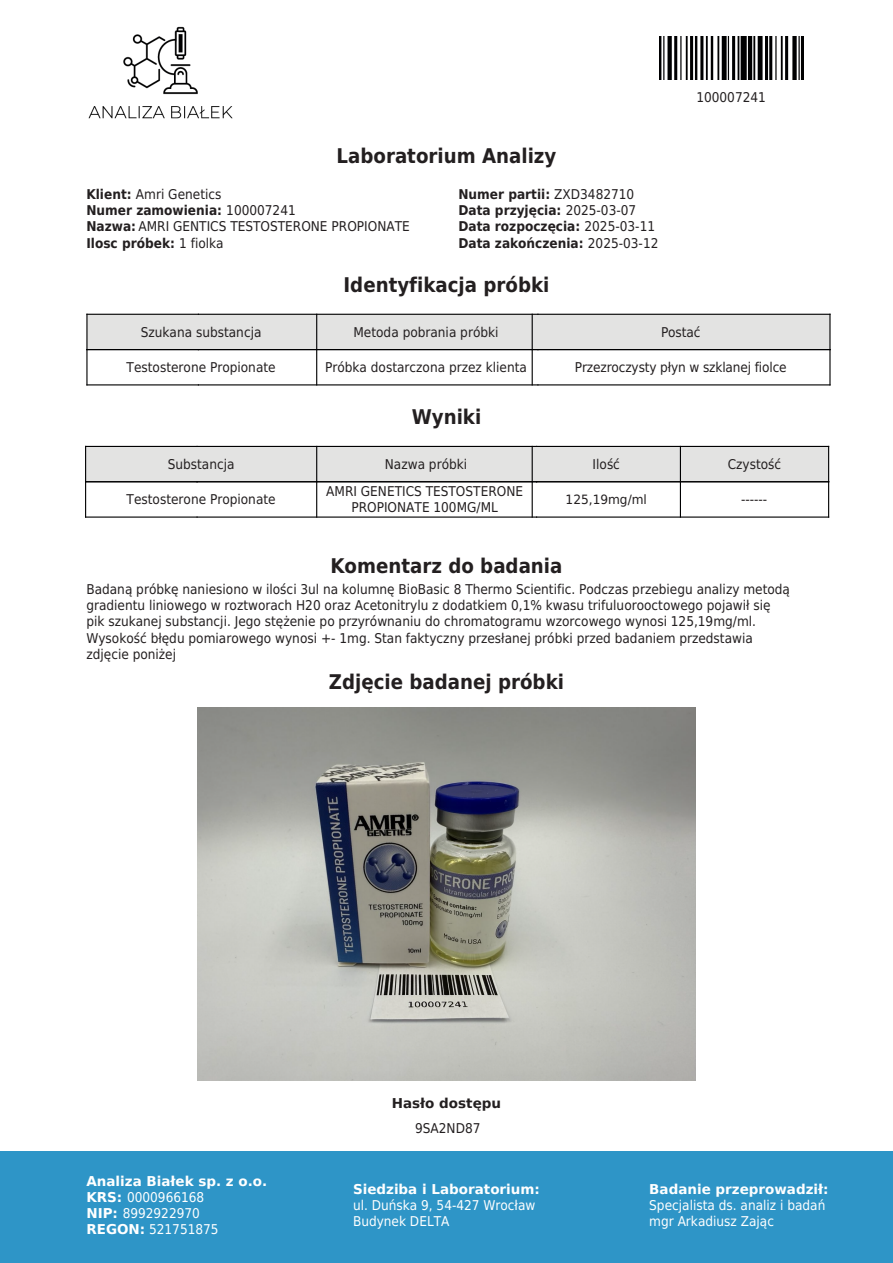
<style>
.page{position:relative;width:893px;height:1263px;background:#fff}
.page>*{position:absolute;margin:0;border:0;box-sizing:border-box;transform-origin:0 0}
.t1{font:700 20.25px "DejaVu Sans Condensed";color:#231f20}
.t2{font:13.5px/16.2px "DejaVu Sans Condensed";color:#231f20}
.t3{font:13.5px/16.2px "DejaVu Sans Condensed";color:#fff}
.t4{font:700 13.5px/16.2px "DejaVu Sans Condensed";color:#231f20}
.t5{font:700 13.5px "DejaVu Sans";color:#fff}
.t6{font:700 13.5px "DejaVu Sans";color:#231f20}
.t7{font:12.9px "DejaVu Sans Condensed";color:#231f20;scale:1.05 1}
.s1{font-weight:700}
.s2{font-weight:400}
.s3{font-family:"DejaVu Sans";font-weight:700}
</style>
<div class="page">
<div style="left:86px;top:446px;width:111px;height:36px;background:#e3e3e2"></div>
<div style="left:197px;top:446px;width:340px;height:36px;background:#e3e3e2"></div>
<div style="left:537px;top:446px;width:292px;height:36px;background:#e3e3e2"></div>
<hr style="left:85px;top:446px;width:1px;height:36px;background:#000001">
<hr style="left:86px;top:446px;width:111px;height:1px;background:#000001">
<hr style="left:86px;top:481px;width:111px;height:1px;background:#000001">
<hr style="left:316px;top:446px;width:1px;height:36px;background:#000001">
<hr style="left:680px;top:446px;width:1px;height:36px;background:#000001">
<hr style="left:197px;top:446px;width:340px;height:1px;background:#000001">
<hr style="left:197px;top:481px;width:340px;height:1px;background:#000001">
<hr style="left:532px;top:446px;width:1px;height:36px;background:#000001">
<hr style="left:828px;top:446px;width:1px;height:36px;background:#000001">
<hr style="left:537px;top:446px;width:292px;height:1px;background:#000001">
<hr style="left:537px;top:481px;width:292px;height:1px;background:#000001">
<hr style="left:85px;top:482px;width:1px;height:35px;background:#000001">
<hr style="left:86px;top:516px;width:111px;height:2px;background:#000001">
<hr style="left:316px;top:482px;width:1px;height:35px;background:#000001">
<hr style="left:197px;top:516px;width:340px;height:2px;background:#000001">
<hr style="left:680px;top:482px;width:1px;height:35px;background:#000001">
<hr style="left:532px;top:482px;width:1px;height:35px;background:#000001">
<hr style="left:537px;top:516px;width:292px;height:2px;background:#000001">
<hr style="left:828px;top:482px;width:1px;height:35px;background:#000001">
<div style="left:87px;top:314px;width:111px;height:36px;background:#e3e3e2"></div>
<div style="left:198px;top:314px;width:340px;height:36px;background:#e3e3e2"></div>
<div style="left:538px;top:314px;width:292px;height:36px;background:#e3e3e2"></div>
<hr style="left:86px;top:314px;width:2px;height:36px;background:#000001">
<hr style="left:87px;top:314px;width:111px;height:1px;background:#000001">
<hr style="left:87px;top:349px;width:111px;height:1px;background:#000001">
<hr style="left:316px;top:314px;width:1px;height:36px;background:#000001">
<hr style="left:198px;top:314px;width:340px;height:1px;background:#000001">
<hr style="left:198px;top:349px;width:340px;height:1px;background:#000001">
<hr style="left:532px;top:314px;width:1px;height:36px;background:#000001">
<hr style="left:829px;top:314px;width:1px;height:36px;background:#000001">
<hr style="left:538px;top:314px;width:292px;height:1px;background:#000001">
<hr style="left:538px;top:349px;width:292px;height:1px;background:#000001">
<hr style="left:86px;top:350px;width:2px;height:35px;background:#000001">
<hr style="left:87px;top:384px;width:111px;height:1px;background:#000001">
<hr style="left:316px;top:350px;width:1px;height:35px;background:#000001">
<hr style="left:198px;top:384px;width:340px;height:1px;background:#000001">
<hr style="left:532px;top:350px;width:1px;height:35px;background:#000001">
<hr style="left:538px;top:384px;width:292px;height:1px;background:#000001">
<hr style="left:829px;top:350px;width:1px;height:35px;background:#000001">
<img style="left:88px;top:26px;width:145px;height:93px">
<div style="left:0;top:1151px;width:893px;height:112px;background:#2e95c7"></div>
<img style="left:197px;top:707px;width:498px;height:374px">
<img style="left:659px;top:36px;width:144px;height:44px">
<h1 class="t1" style="left:337px;top:139px;width:221px">Laboratorium Analizy</h1>
<p class="t2" style="left:86px;top:186px;width:325px"><span class="s1">Klient:</span> Amri Genetics<br><span class="s1">Numer zamowienia:</span> 100007241<br><span class="s1">Nazwa:</span> AMRI GENTICS TESTOSTERONE PROPIONATE<br><span class="s1">Ilosc próbek:</span> 1 fiolka</p>
<p class="t4" style="left:458px;top:186px;width:201px">Numer partii: <span class="s2">ZXD3482710<br></span>Data przyjęcia: <span class="s2">2025-03-07<br></span>Data rozpoczęcia: <span class="s2">2025-03-11<br></span>Data zakończenia: <span class="s2">2025-03-12</span></p>
<h1 class="t1" style="left:344px;top:268px;width:207px">Identyfikacja próbki</h1>
<p class="t2" style="left:696px;top:89px;width:71px">100007241</p>
<p class="t2" style="left:141px;top:323px;width:122px">Szukana substancja</p>
<p class="t2" style="left:353px;top:323px;width:147px">Metoda pobrania próbki</p>
<p class="t2" style="left:661px;top:323px;width:41px">Postać</p>
<p class="t2" style="left:127px;top:359px;width:151px">Testosterone Propionate</p>
<p class="t2" style="left:325px;top:359px;width:203px">Próbka dostarczona przez klienta</p>
<p class="t2" style="left:575px;top:359px;width:213px">Przezroczysty płyn w szklanej fiolce</p>
<h1 class="t1" style="left:412px;top:400px;width:71px">Wyniki</h1>
<p class="t2" style="left:168px;top:455px;width:68px">Substancja</p>
<p class="t2" style="left:385px;top:455px;width:84px">Nazwa próbki</p>
<p class="t2" style="left:593px;top:455px;width:29px">Ilość</p>
<p class="t2" style="left:127px;top:491px;width:151px">Testosterone Propionate</p>
<p class="t2" style="left:326px;top:483px;width:198px;text-align:center">AMRI GENETICS TESTOSTERONE<br>PROPIONATE 100MG/ML</p>
<p class="t7" style="left:566px;top:488px;width:79px">125,19mg/ml</p>
<p class="t2" style="left:728px;top:455px;width:55px">Czystość</p>
<p class="t2" style="left:741px;top:491px;width:28px">------</p>
<h1 class="t1" style="left:330px;top:549px;width:233px">Komentarz do badania</h1>
<p class="t2" style="left:86px;top:581px;width:705px">Badaną próbkę naniesiono w ilości 3ul na kolumnę BioBasic 8 Thermo Scientific. Podczas przebiegu analizy metodą gradientu liniowego w roztworach H20 oraz Acetonitrylu z dodatkiem 0,1% kwasu trifuluorooctowego pojawił się pik szukanej substancji. Jego stężenie po przyrównaniu do chromatogramu wzorcowego wynosi 125,19mg/ml.<br>Wysokość błędu pomiarowego wynosi +- 1mg. Stan faktyczny przesłanej próbki przed badaniem przedstawia zdjęcie poniżej</p>
<h1 class="t1" style="left:329px;top:665px;width:237px">Zdjęcie badanej próbki</h1>
<p class="t6" style="left:392px;top:1092px;width:111px">Hasło dostępu</p>
<p class="t5" style="left:86px;top:1170px;width:182px">Analiza Białek sp. z o.o.</p>
<p class="t3" style="left:86px;top:1188px;width:134px"><span class="s3">KRS:</span> 0000966168<br><span class="s3">NIP:</span> 8992922970<br><span class="s3">REGON:</span> 521751875</p>
<p class="t2" style="left:415px;top:1119px;width:67px">9SA2ND87</p>
<p class="t5" style="left:353px;top:1178px;width:188px">Siedziba i Laboratorium:</p>
<p class="t3" style="left:353px;top:1196px;width:184px">ul. Duńska 9, 54-427 Wrocław<br>Budynek DELTA</p>
<p class="t5" style="left:649px;top:1178px;width:181px">Badanie przeprowadził:</p>
<p class="t3" style="left:649px;top:1196px;width:178px">Specjalista ds. analiz i badań mgr Arkadiusz Zając</p>
</div>
